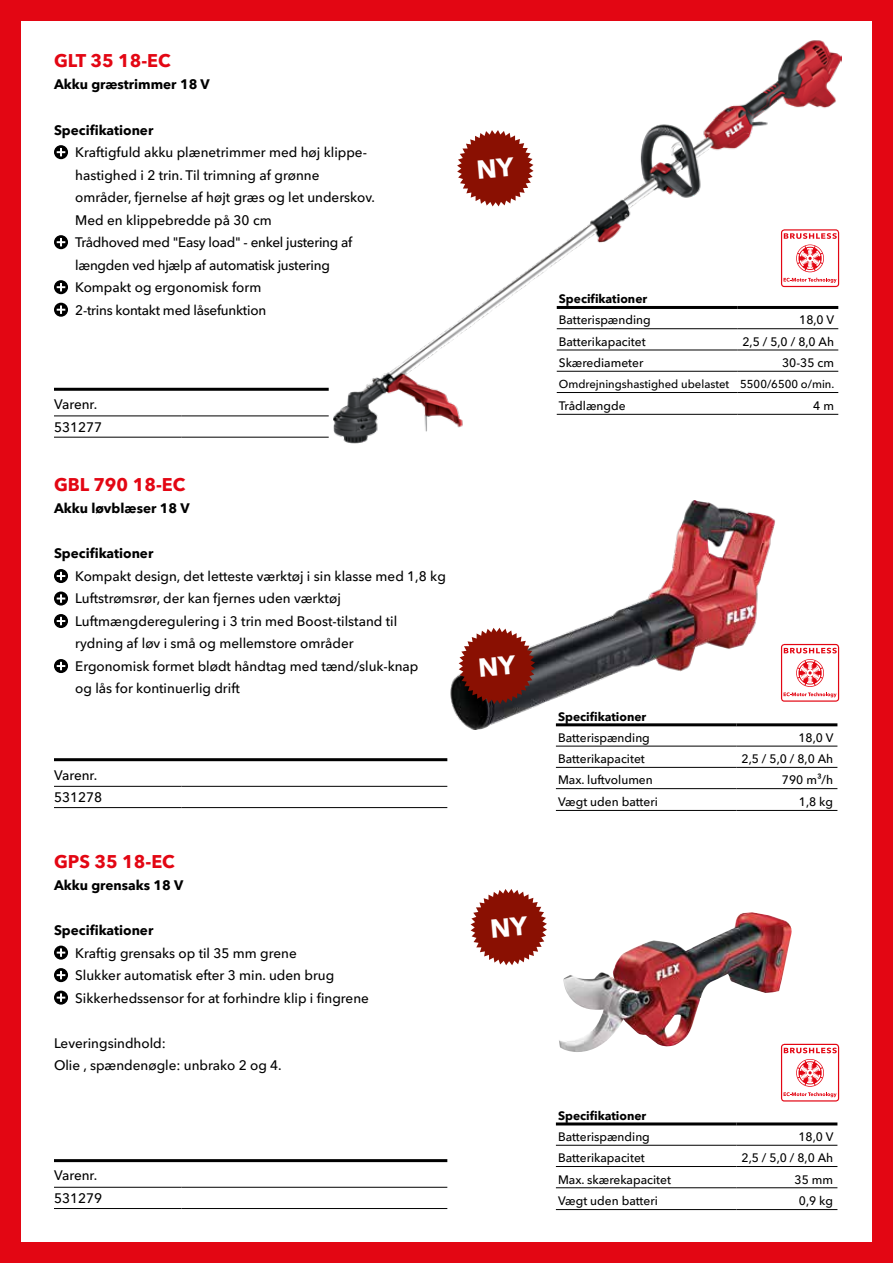
<style>
.page{position:relative;width:893px;height:1263px;background:#e30613}
.page>*{position:absolute;margin:0;border:0;box-sizing:border-box;transform-origin:0 0}
.t1{font:700 18px "Avenir Next W1 G";color:#e30613}
.t2{font:500 13.5px/22.5px "Avenir Next W1 G";color:#000}
.t3{font:700 13.5px "Avenir Next W1 G";color:#000}
.t4{font:500 12px "Avenir Next W1 G";color:#000}
.t5{font:700 12px "Avenir Next W1 G";color:#000}
.t6{font:500 11.25px "Avenir Next W1 G";color:#000}
</style>
<div class="page">
<div style="left:21px;top:21px;width:851px;height:1221px;background:#fff"></div>
<img style="left:333px;top:40px;width:509px;height:404px">
<hr style="left:54px;top:388px;width:275px;height:3px;background:#000">
<hr style="left:54px;top:416px;width:128px;height:1px;background:#000">
<hr style="left:182px;top:416px;width:147px;height:1px;background:#000">
<hr style="left:54px;top:437px;width:128px;height:1px;background:#000">
<hr style="left:182px;top:437px;width:147px;height:1px;background:#000">
<svg style="left:54px;top:145px;width:14px;height:14px"></svg>
<svg style="left:54px;top:235px;width:14px;height:14px"></svg>
<svg style="left:54px;top:280px;width:14px;height:14px"></svg>
<svg style="left:54px;top:303px;width:14px;height:14px"></svg>
<hr style="left:54px;top:758px;width:393px;height:3px;background:#000">
<hr style="left:54px;top:786px;width:128px;height:1px;background:#000">
<hr style="left:182px;top:786px;width:265px;height:1px;background:#000">
<hr style="left:54px;top:807px;width:128px;height:1px;background:#000">
<hr style="left:182px;top:807px;width:265px;height:1px;background:#000">
<hr style="left:54px;top:1159px;width:393px;height:3px;background:#000">
<hr style="left:54px;top:1187px;width:128px;height:1px;background:#000">
<hr style="left:182px;top:1187px;width:265px;height:1px;background:#000">
<hr style="left:54px;top:1208px;width:128px;height:1px;background:#000">
<hr style="left:182px;top:1208px;width:265px;height:1px;background:#000">
<svg style="left:54px;top:569px;width:14px;height:14px"></svg>
<svg style="left:54px;top:591px;width:14px;height:14px"></svg>
<svg style="left:54px;top:614px;width:14px;height:14px"></svg>
<svg style="left:54px;top:659px;width:14px;height:14px"></svg>
<svg style="left:54px;top:945px;width:14px;height:15px"></svg>
<svg style="left:54px;top:968px;width:14px;height:14px"></svg>
<svg style="left:54px;top:990px;width:14px;height:15px"></svg>
<svg style="left:781px;top:229px;width:58px;height:58px"></svg>
<svg style="left:804px;top:644px;width:35px;height:58px"></svg>
<img style="left:450px;top:500px;width:354px;height:230px">
<hr style="left:556px;top:810px;width:180px;height:1px;background:#000">
<hr style="left:736px;top:810px;width:101px;height:1px;background:#000">
<hr style="left:556px;top:723px;width:180px;height:3px;background:#000">
<hr style="left:736px;top:723px;width:101px;height:3px;background:#000">
<hr style="left:556px;top:746px;width:180px;height:1px;background:#000">
<hr style="left:736px;top:746px;width:101px;height:1px;background:#000">
<hr style="left:556px;top:767px;width:180px;height:1px;background:#000">
<hr style="left:736px;top:767px;width:101px;height:1px;background:#000">
<hr style="left:556px;top:788px;width:180px;height:1px;background:#000">
<hr style="left:736px;top:788px;width:101px;height:1px;background:#000">
<hr style="left:557px;top:414px;width:180px;height:1px;background:#000">
<hr style="left:737px;top:414px;width:101px;height:1px;background:#000">
<hr style="left:557px;top:306px;width:180px;height:3px;background:#000">
<hr style="left:737px;top:306px;width:101px;height:3px;background:#000">
<hr style="left:557px;top:328px;width:180px;height:1px;background:#000">
<hr style="left:737px;top:328px;width:101px;height:1px;background:#000">
<hr style="left:557px;top:350px;width:180px;height:1px;background:#000">
<hr style="left:737px;top:350px;width:101px;height:1px;background:#000">
<hr style="left:557px;top:371px;width:180px;height:1px;background:#000">
<hr style="left:737px;top:371px;width:101px;height:1px;background:#000">
<hr style="left:557px;top:392px;width:180px;height:1px;background:#000">
<hr style="left:737px;top:392px;width:101px;height:1px;background:#000">
<svg style="left:781px;top:1044px;width:58px;height:57px"></svg>
<hr style="left:556px;top:1209px;width:180px;height:1px;background:#000">
<hr style="left:736px;top:1209px;width:101px;height:1px;background:#000">
<hr style="left:556px;top:1122px;width:180px;height:3px;background:#000">
<hr style="left:736px;top:1122px;width:101px;height:3px;background:#000">
<hr style="left:556px;top:1145px;width:180px;height:1px;background:#000">
<hr style="left:736px;top:1145px;width:101px;height:1px;background:#000">
<hr style="left:556px;top:1166px;width:180px;height:1px;background:#000">
<hr style="left:736px;top:1166px;width:101px;height:1px;background:#000">
<hr style="left:556px;top:1187px;width:180px;height:1px;background:#000">
<hr style="left:736px;top:1187px;width:101px;height:1px;background:#000">
<img style="left:559px;top:912px;width:233px;height:141px">
<svg style="left:457px;top:130px;width:76px;height:76px"></svg>
<svg style="left:459px;top:628px;width:76px;height:76px;background:#893329"></svg>
<svg style="left:471px;top:889px;width:76px;height:76px"></svg>
<h1 class="t1" style="left:54px;top:46px;width:118px">GLT 35 18-EC</h1>
<p class="t3" style="left:54px;top:74px;width:157px">Akku græstrimmer 18 V</p>
<p class="t3" style="left:54px;top:119px;width:101px">Specifikationer</p>
<p class="t2" style="left:75px;top:140px;width:301px">Kraftigfuld akku plænetrimmer med høj klippe&shy;hastighed i 2 trin. Til trimning af grønne områder, fjernelse af højt græs og let underskov.<br>Med en klippebredde på 30 cm<br>Trådhoved med "Easy load" - enkel justering af længden ved hjælp af automatisk justering Kompakt og ergonomisk form<br>2-trins kontakt med låsefunktion</p>
<p class="t2" style="left:54px;top:392px;width:50px">Varenr.<br>531277</p>
<h1 class="t1" style="left:54px;top:470px;width:133px">GBL 790 18-EC</h1>
<p class="t3" style="left:54px;top:498px;width:137px">Akku løvblæser 18 V</p>
<p class="t3" style="left:54px;top:543px;width:101px">Specifikationer</p>
<p class="t2" style="left:75px;top:564px;width:372px">Kompakt design, det letteste værktøj i sin klasse med 1,8 kg Luftstrømsrør, der kan fjernes uden værktøj Luftmængderegulering i 3 trin med Boost-tilstand til rydning af løv i små og mellemstore områder<br>Ergonomisk formet blødt håndtag med tænd/sluk-knap<br>og lås for kontinuerlig drift</p>
<p class="t2" style="left:54px;top:762px;width:50px">Varenr.<br>531278</p>
<h1 class="t1" style="left:54px;top:847px;width:122px">GPS 35 18-EC</h1>
<p class="t3" style="left:54px;top:874px;width:131px">Akku grensaks 18 V</p>
<p class="t3" style="left:54px;top:919px;width:101px">Specifikationer</p>
<p class="t2" style="left:75px;top:940px;width:295px">Kraftig grensaks op til 35 mm grene<br>Slukker automatisk efter 3 min. uden brug<br>Sikkerhedssensor for at forhindre klip i fingrene</p>
<p class="t2" style="left:54px;top:1030px;width:229px">Leveringsindhold:<br>Olie , spændenøgle: unbrako 2 og 4.</p>
<p class="t2" style="left:54px;top:1163px;width:50px">Varenr.<br>531279</p>
<p class="t5" style="left:559px;top:289px;width:90px">Specifikationer</p>
<p class="t4" style="left:559px;top:311px;width:93px">Batterispænding</p>
<p class="t4" style="left:799px;top:311px;width:37px">18,0 V</p>
<p class="t4" style="left:559px;top:332px;width:88px">Batterikapacitet</p>
<p class="t4" style="left:742px;top:332px;width:93px">2,5 / 5,0 / 8,0 Ah</p>
<p class="t4" style="left:559px;top:353px;width:86px">Skærediameter</p>
<p class="t4" style="left:782px;top:353px;width:53px">30-35 cm</p>
<p class="t6" style="left:559px;top:375px;width:277px">Omdrejningshastighed ubelastet 5500/6500 o/min.</p>
<p class="t4" style="left:559px;top:396px;width:68px">Trådlængde</p>
<p class="t4" style="left:813px;top:396px;width:22px">4 m</p>
<p class="t5" style="left:558px;top:707px;width:90px">Specifikationer</p>
<p class="t4" style="left:558px;top:728px;width:93px">Batterispænding</p>
<p class="t4" style="left:798px;top:728px;width:37px">18,0 V</p>
<p class="t4" style="left:558px;top:749px;width:88px">Batterikapacitet</p>
<p class="t4" style="left:741px;top:749px;width:93px">2,5 / 5,0 / 8,0 Ah</p>
<p class="t4" style="left:558px;top:771px;width:96px">Max. luftvolumen</p>
<p class="t4" style="left:782px;top:771px;width:53px">790 m³/h</p>
<p class="t4" style="left:558px;top:792px;width:101px">Vægt uden batteri</p>
<p class="t4" style="left:799px;top:792px;width:36px">1,8 kg</p>
<p class="t5" style="left:558px;top:1106px;width:90px">Specifikationer</p>
<p class="t4" style="left:558px;top:1127px;width:93px">Batterispænding</p>
<p class="t4" style="left:798px;top:1127px;width:37px">18,0 V</p>
<p class="t4" style="left:558px;top:1148px;width:88px">Batterikapacitet</p>
<p class="t4" style="left:741px;top:1148px;width:93px">2,5 / 5,0 / 8,0 Ah</p>
<p class="t4" style="left:558px;top:1170px;width:115px">Max. skærekapacitet</p>
<p class="t4" style="left:795px;top:1170px;width:40px">35 mm</p>
<p class="t4" style="left:558px;top:1191px;width:101px">Vægt uden batteri</p>
<p class="t4" style="left:799px;top:1191px;width:36px">0,9 kg</p>
</div>
